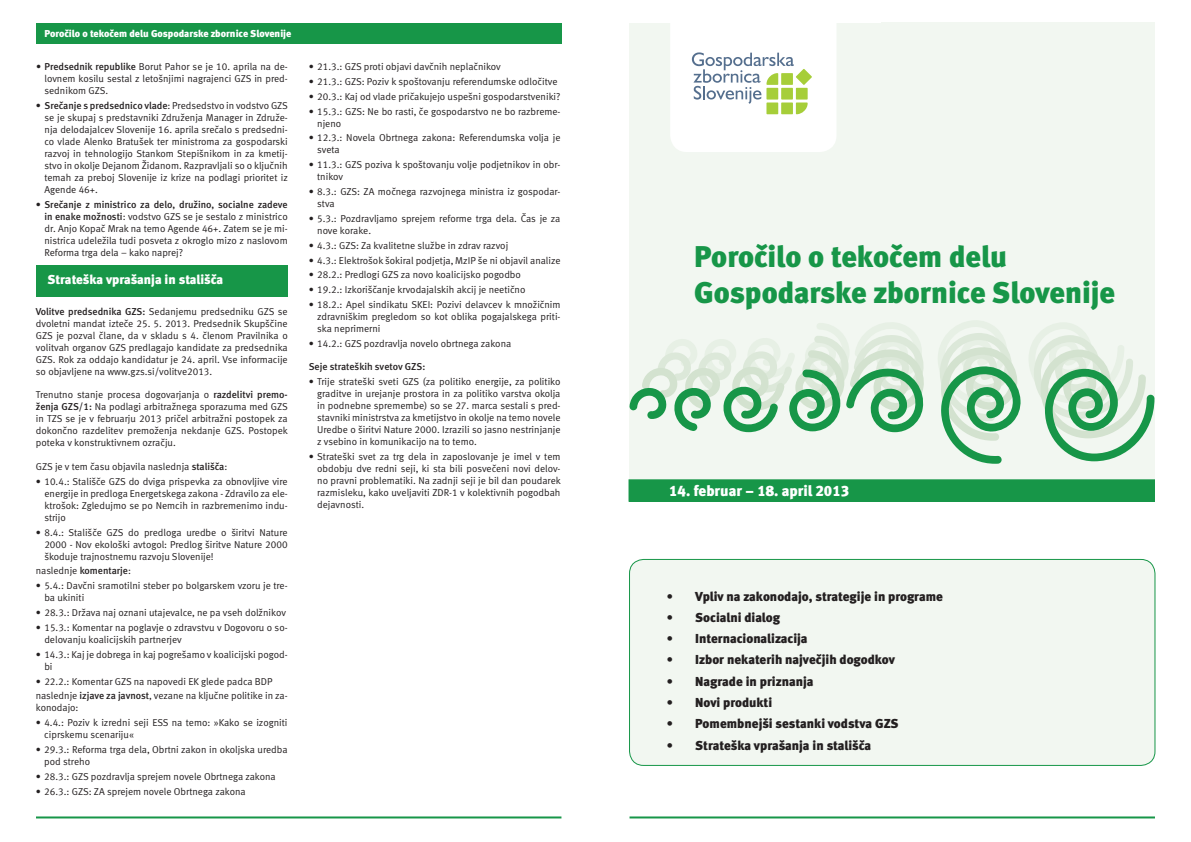
<style>
.page{position:relative;width:1191px;height:842px;background:#fff}
.page>*{position:absolute;margin:0;border:0;box-sizing:border-box;transform-origin:0 0}
.t1{font:30px/36px "Meta Black CELF";color:#179648}
.t2{font:15px "Meta Black CELF";color:#fff}
.t3{font:13px "Meta Black CELF";color:#231f20}
.t4{font:13px "Meta Black CELF";letter-spacing:-.005em;color:#fff}
.t5{font:10px/12px "Meta Normal CELF";color:#231f20}
.t6{font:10px "Meta Medium CELF";color:#231f20}
.t7{font:10px "Meta Black CELF";color:#fff}
.s1{font-family:"Meta Medium CELF"}
.s2{font-family:"Meta Normal CELF"}
</style>
<div class="page">
<div style="left:629px;top:23px;width:525px;height:458px;background:#f2f7f1"></div>
<hr style="left:629px;top:816px;width:526px;height:2px;background:#179648">
<div style="left:36px;top:23px;width:525px;height:20px;background:#179648"></div>
<div style="left:629px;top:480px;width:525px;height:21px;background:#179648"></div>
<div style="left:628px;top:479px;width:527px;height:23px;border:1px solid #179648"></div>
<svg style="left:1029px;top:323px;width:125px;height:138px"></svg>
<svg style="left:938px;top:320px;width:83px;height:144px"></svg>
<svg style="left:629px;top:322px;width:295px;height:110px"></svg>
<div style="left:36px;top:266px;width:252px;height:31px;background:#179648"></div>
<hr style="left:36px;top:816px;width:525px;height:2px;background:#179648">
<svg style="left:670px;top:23px;width:166px;height:129px"></svg>
<div style="left:766px;top:88px;width:12px;height:12px;background:#a6ce39"></div>
<div style="left:796px;top:88px;width:11px;height:12px;background:#a6ce39"></div>
<div style="left:781px;top:88px;width:12px;height:12px;background:#a6ce39"></div>
<div style="left:781px;top:73px;width:12px;height:12px;background:#a6ce39"></div>
<svg style="left:766px;top:73px;width:12px;height:12px"></svg>
<div style="left:629px;top:559px;width:526px;height:206px;background:#f2f7f1;border-radius:14px"></div>
<div style="left:629px;top:559px;width:526px;height:207px;border:1px solid #179648;border-radius:14px"></div>
<p class="t7" style="left:45px;top:27px;width:248px">Poročilo o tekočem delu Gospodarske zbornice Slovenije</p>
<p class="t5" style="left:44px;top:61px;width:245px;text-align:justify;text-indent:-8px">• <span class="s1">Predsednik republike</span> Borut Pahor se je 10. aprila na de&shy;lovnem kosilu sestal z letošnjimi nagrajenci GZS in pred&shy;sednikom GZS.</p>
<p class="t5" style="left:44px;top:100px;width:245px;text-align:justify;text-indent:-8px">• <span class="s1">Srečanje s predsednico vlade</span>: Predsedstvo in vodstvo GZS se je skupaj s predstavniki Združenja Manager in Združe&shy;nja delodajalcev Slovenije 16. aprila srečalo s predsedni&shy;co vlade Alenko Bratušek ter ministroma za gospodarski razvoj in tehnologijo Stankom Stepišnikom in za kmetij&shy;stvo in okolje Dejanom Židanom. Razpravljali so o ključnih temah za preboj Slovenije iz krize na podlagi prioritet iz Agende 46+.</p>
<p class="t6" style="left:36px;top:198px;width:253px"><span class="s2">•</span> Srečanje z ministrico za delo, družino, socialne zadeve</p>
<p class="t5" style="left:44px;top:210px;width:245px;text-align:justify"><span class="s1">in enake možnosti</span>: vodstvo GZS se je sestalo z ministrico dr. Anjo Kopač Mrak na temo Agende 46+. Zatem se je mi&shy;nistrica udeležila tudi posveta z okroglo mizo z naslovom Reforma trga dela – kako naprej?</p>
<h3 class="t4" style="left:47px;top:272px;width:177px">Strateška vprašanja in stališča</h3>
<p class="t5" style="left:36px;top:306px;width:253px;text-align:justify"><span class="s1">Volitve predsednika GZS:</span> Sedanjemu predsedniku GZS se dvoletni mandat izteče 25. 5. 2013. Predsednik Skupščine GZS je pozval člane, da v skladu s 4. členom Pravilnika o volitvah organov GZS predlagajo kandidate za predsednika GZS. Rok za oddajo kandidatur je 24. april. Vse informacije so objavljene na www.gzs.si/volitve2013.</p>
<p class="t5" style="left:36px;top:389px;width:253px;text-align:justify">Trenutno stanje procesa dogovarjanja o <span class="s1">razdelitvi premo&shy;ženja GZS/1:</span> Na podlagi arbitražnega sporazuma med GZS in TZS se je v februarju 2013 pričel arbitražni postopek za dokončno razdelitev premoženja nekdanje GZS. Postopek poteka v konstruktivnem ozračju.</p>
<p class="t5" style="left:36px;top:460px;width:193px">GZS je v tem času objavila naslednja <span class="s1">stališča</span>:</p>
<p class="t5" style="left:44px;top:475px;width:245px;text-align:justify;text-indent:-8px">• 10.4.: Stališče GZS do dviga prispevka za obnovljive vire energije in predloga Energetskega zakona - Zdravilo za ele&shy;ktrošok: Zgledujmo se po Nemcih in razbremenimo indu&shy;strijo</p>
<p class="t5" style="left:44px;top:526px;width:245px;text-align:justify;text-indent:-8px">• 8.4.: Stališče GZS do predloga uredbe o širitvi Nature 2000 - Nov ekološki avtogol: Predlog širitve Nature 2000 škoduje trajnostnemu razvoju Slovenije!</p>
<p class="t5" style="left:36px;top:565px;width:97px">naslednje <span class="s1">komentarje</span>:</p>
<p class="t5" style="left:44px;top:580px;width:245px;text-indent:-9px">• 5.4.: Davčni sramotilni steber po bolgarskem vzoru je tre&shy;ba ukiniti</p>
<p class="t5" style="left:36px;top:607px;width:251px">• 28.3.: Država naj oznani utajevalce, ne pa vseh dolžnikov</p>
<p class="t5" style="left:44px;top:621px;width:245px;text-indent:-8px">• 15.3.: Komentar na poglavje o zdravstvu v Dogovoru o so&shy;delovanju koalicijskih partnerjev</p>
<p class="t5" style="left:44px;top:648px;width:245px;text-indent:-8px">• 14.3.: Kaj je dobrega in kaj pogrešamo v koalicijski pogod&shy;bi</p>
<p class="t5" style="left:36px;top:674px;width:253px;line-height:14.8px">• 22.2.: Komentar GZS na napovedi EK glede padca BDP naslednje <span class="s1">izjave za javnost</span>, vezane na ključne politike in za-</p>
<p class="t5" style="left:36px;top:702px;width:44px">konodajo:</p>
<p class="t5" style="left:44px;top:717px;width:245px;text-indent:-8px">• 4.4.: Poziv k izredni seji ESS na temo: »Kako se izogniti ciprskemu scenariju«</p>
<p class="t5" style="left:44px;top:744px;width:245px;text-indent:-8px">• 29.3.: Reforma trga dela, Obrtni zakon in okoljska uredba pod streho</p>
<p class="t5" style="left:36px;top:770px;width:241px">• 28.3.: GZS pozdravlja sprejem novele Obrtnega zakona</p>
<p class="t5" style="left:36px;top:785px;width:211px">• 26.3.: GZS: ZA sprejem novele Obrtnega zakona</p>
<p class="t5" style="left:309px;top:61px;width:194px">• 21.3.: GZS proti objavi davčnih neplačnikov</p>
<p class="t5" style="left:309px;top:76px;width:250px">• 21.3.: GZS: Poziv k spoštovanju referendumske odločitve</p>
<p class="t5" style="left:309px;top:90px;width:253px">• 20.3.: Kaj od vlade pričakujejo uspešni gospodarstveniki?</p>
<p class="t5" style="left:317px;top:105px;width:245px;text-indent:-9px">• 15.3.: GZS: Ne bo rasti, če gospodarstvo ne bo razbreme&shy;njeno</p>
<p class="t5" style="left:317px;top:132px;width:245px;text-indent:-8px">• 12.3.: Novela Obrtnega zakona: Referendumska volja je sveta</p>
<p class="t5" style="left:317px;top:159px;width:245px;text-indent:-9px">• 11.3.: GZS poziva k spoštovanju volje podjetnikov in obr&shy;tnikov</p>
<p class="t5" style="left:317px;top:186px;width:245px;text-indent:-8px">• 8.3.: GZS: ZA močnega razvojnega ministra iz gospodar&shy;stva</p>
<p class="t5" style="left:317px;top:213px;width:245px;text-indent:-8px">• 5.3.: Pozdravljamo sprejem reforme trga dela. Čas je za nove korake.</p>
<p class="t5" style="left:309px;top:239px;width:201px">• 4.3.: GZS: Za kvalitetne službe in zdrav razvoj</p>
<p class="t5" style="left:309px;top:254px;width:253px">• 4.3.: Elektrošok šokiral podjetja, MzIP še ni objavil analize</p>
<p class="t5" style="left:309px;top:269px;width:214px">• 28.2.: Predlogi GZS za novo koalicijsko pogodbo</p>
<p class="t5" style="left:309px;top:284px;width:218px">• 19.2.: Izkoriščanje krvodajalskih akcij je neetično</p>
<p class="t5" style="left:317px;top:299px;width:245px;text-align:justify;text-indent:-9px">• 18.2.: Apel sindikatu SKEI: Pozivi delavcev k množičnim zdravniškim pregledom so kot oblika pogajalskega priti&shy;ska neprimerni</p>
<p class="t5" style="left:309px;top:338px;width:204px">• 14.2.: GZS pozdravlja novelo obrtnega zakona</p>
<p class="t6" style="left:309px;top:361px;width:118px">Seje strateških svetov GZS:</p>
<p class="t5" style="left:317px;top:376px;width:245px;text-align:justify;text-indent:-8px">• Trije strateški sveti GZS (za politiko energije, za politiko graditve in urejanje prostora in za politiko varstva okolja in podnebne spremembe) so se 27. marca sestali s pred&shy;stavniki ministrstva za kmetijstvo in okolje na temo novele Uredbe o širitvi Nature 2000. Izrazili so jasno nestrinjanje z vsebino in komunikacijo na to temo.</p>
<p class="t5" style="left:317px;top:451px;width:245px;text-align:justify;text-indent:-9px">• Strateški svet za trg dela in zaposlovanje je imel v tem obdobju dve redni seji, ki sta bili posvečeni novi delov&shy;no pravni problematiki. Na zadnji seji je bil dan poudarek razmisleku, kako uveljaviti ZDR-1 v kolektivnih pogodbah dejavnosti.</p>
<h1 class="t1" style="left:694px;top:238px;width:422px">Poročilo o tekočem delu<br>Gospodarske zbornice Slovenije</h1>
<h2 class="t2" style="left:669px;top:482px;width:181px">14. februar – 18. april 2013</h2>
<h3 class="t3" style="left:667px;top:588px;width:278px">• Vpliv na zakonodajo, strategije in programe</h3>
<h3 class="t3" style="left:667px;top:609px;width:115px">• Socialni dialog</h3>
<h3 class="t3" style="left:667px;top:631px;width:142px">• Internacionalizacija</h3>
<h3 class="t3" style="left:667px;top:652px;width:229px">• Izbor nekaterih največjih dogodkov</h3>
<h3 class="t3" style="left:667px;top:673px;width:148px">• Nagrade in priznanja</h3>
<h3 class="t3" style="left:667px;top:694px;width:107px">• Novi produkti</h3>
<h3 class="t3" style="left:667px;top:716px;width:233px">• Pomembnejši sestanki vodstva GZS</h3>
<h3 class="t3" style="left:667px;top:737px;width:206px">• Strateška vprašanja in stališča</h3>
</div>
